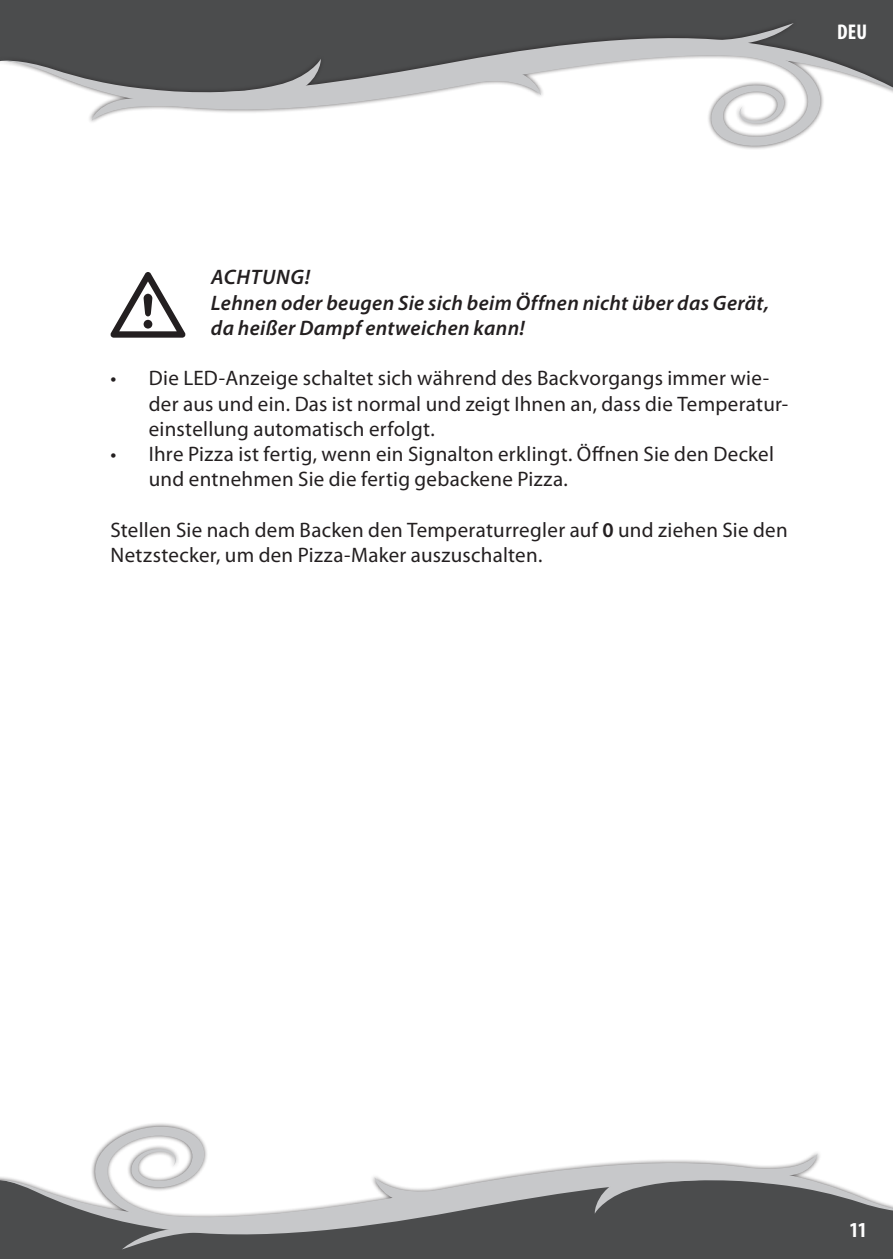
<style>
.page{position:relative;width:893px;height:1259px;background:#fff}
.page>*{position:absolute;margin:0;border:0;box-sizing:border-box;transform-origin:0 0}
.t1{font:700 condensed 21.3px "Myriad Pro";color:#fff}
.t2{font:21px/25.2px "Myriad Pro";letter-spacing:.015em;color:#231f20}
.t3{font:italic 600 21px/25.2px "Myriad Pro";letter-spacing:.015em;color:#231f20}
.s1{font-weight:600}
</style>
<div class="page">
<div style="left:1px;top:0;width:892px;height:19px;background:#4b4c4d"></div>
<div style="left:0;top:19px;width:893px;height:132px;background:#231f20;opacity:.75"></div>
<svg style="left:91px;top:119px;width:109px;height:2px"></svg>
<svg style="left:3px;top:29px;width:890px;height:90px"></svg>
<svg style="left:671px;top:23px;width:152px;height:125px"></svg>
<hr style="left:0;top:19px;width:3px;height:132px;background:#231f20;opacity:.75">
<svg style="left:0;top:0;width:1px;height:119px"></svg>
<div style="left:0;top:1243px;width:893px;height:16px;background:#4b4c4d"></div>
<svg style="left:0;top:1154px;width:893px;height:89px"></svg>
<svg style="left:92px;top:1124px;width:153px;height:126px"></svg>
<svg style="left:110px;top:272px;width:76px;height:66px"></svg>
<p class="t1" style="left:837px;top:19px;width:31px">DEU</p>
<p class="t3" style="left:211px;top:264px;width:560px">ACHTUNG!<br>Lehnen oder beugen Sie sich beim Öffnen nicht über das Gerät, da heißer Dampf entweichen kann!</p>
<p class="t2" style="left:149px;top:365px;width:641px;text-indent:-38px">• Die LED-Anzeige schaltet sich während des Backvorgangs immer wie&shy;der aus und ein. Das ist normal und zeigt Ihnen an, dass die Temperatur&shy;einstellung automatisch erfolgt.</p>
<p class="t2" style="left:149px;top:441px;width:627px;text-indent:-38px">• Ihre Pizza ist fertig, wenn ein Signalton erklingt. Öffnen Sie den Deckel und entnehmen Sie die fertig gebackene Pizza.</p>
<p class="t2" style="left:111px;top:516px;width:679px">Stellen Sie nach dem Backen den Temperaturregler auf <span class="s1">0</span> und ziehen Sie den<br>Netzstecker, um den Pizza-Maker auszuschalten.</p>
<p class="t1" style="left:850px;top:1216px;width:19px">11</p>
</div>
